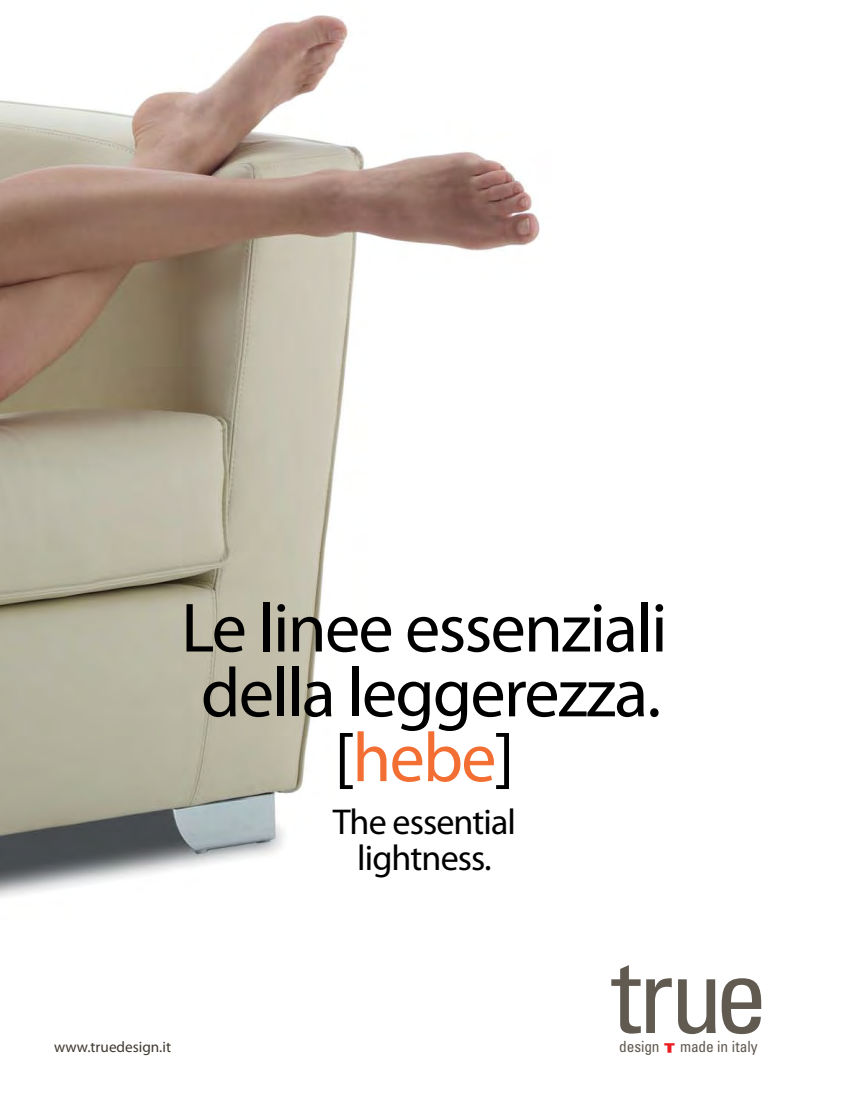
<style>
.page{position:relative;width:851px;height:1106px;background:#fff}
.page>*{position:absolute;margin:0;border:0;box-sizing:border-box;transform-origin:0 0}
.t1{font:condensed 106.35px "Univers";color:#615a51}
.t2{font:70.2px/64.8px "Myriad Pro";letter-spacing:-.025em;color:#000;text-align:center}
.t3{font:36px/36px "Myriad Pro";letter-spacing:-.025em;color:#000;text-align:center}
.t4{font:condensed 15.45px "Univers";letter-spacing:-.01em;color:#5f584f}
.t5{font:15.15px "Myriad Pro";color:#3f392f}
.s1{color:#f36e33}
</style>
<div class="page">
<img style="left:0;top:15px;width:675px;height:1038px">
<svg style="left:664px;top:1043px;width:10px;height:9px"></svg>
<p class="t2" style="left:181px;top:594px;width:487px">Le linee essenziali della leggerezza. [<span class="s1">hebe</span>]</p>
<p class="t3" style="left:333px;top:803px;width:185px">The essential lightness.</p>
<p class="t5" style="left:54px;top:1037px;width:118px">www.truedesign.it</p>
<h1 class="t1" style="left:611px;top:927px;width:158px">true</h1>
<p class="t4" style="left:619px;top:1036px;width:42px">design</p>
<p class="t4" style="left:680px;top:1036px;width:79px">made in italy</p>
</div>
